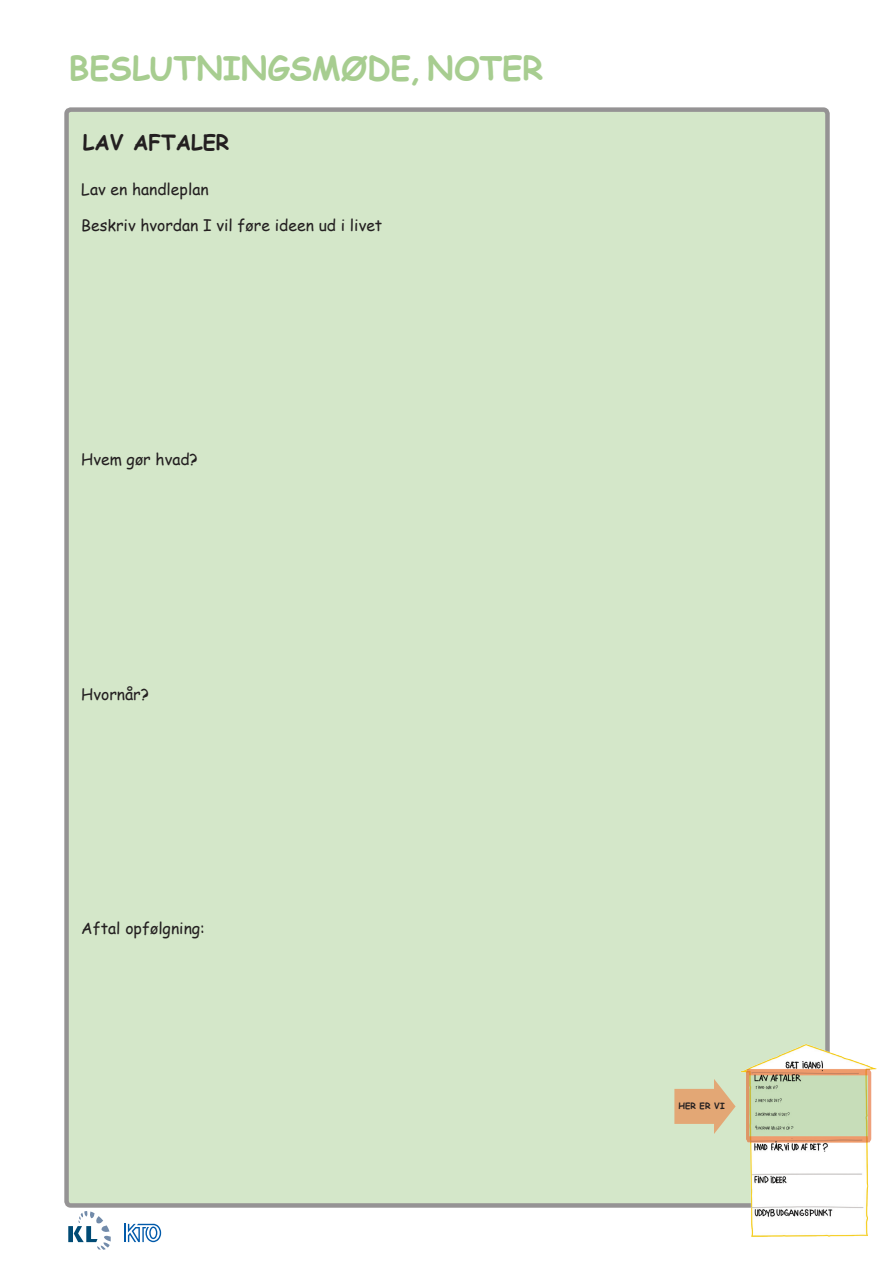
<style>
.page{position:relative;width:893px;height:1263px;background:#fff}
.page>*{position:absolute;margin:0;border:0;box-sizing:border-box;transform-origin:0 0}
.t1{font:700 32.55px "Comic Sans MS";color:#a7cd90}
.Rubrik{font:700 21px "Comic Sans MS";color:#231f20}
.Rubrik-2{font:15.75px "Comic Sans MS";color:#231f20}
.Brød{font:700 8.55px "Comic Sans MS";color:#231f20}
</style>
<div class="page">
<div style="left:67px;top:110px;width:760px;height:1095px;background:#d4e7c9;border-radius:4px"></div>
<div style="left:64px;top:107px;width:766px;height:1101px;border:4px solid #231f20;border-radius:4px"></div>
<div style="left:68px;top:1226px;width:5px;height:16px;background:#014b75"></div>
<svg style="left:74px;top:1211px;width:37px;height:39px"></svg>
<svg style="left:124px;top:1224px;width:37px;height:18px"></svg>
<img style="left:733px;top:1037px;width:144px;height:200px">
<svg style="left:674px;top:1079px;width:62px;height:55px"></svg>
<h1 class="t1" style="left:69px;top:44px;width:476px">BESLUTNINGSMØDE, NOTER</h1>
<p class="Rubrik" style="left:83px;top:127px;width:148px">LAV AFTALER</p>
<p class="Rubrik-2" style="left:81px;top:178px;width:129px">Lav en handleplan</p>
<p class="Rubrik-2" style="left:81px;top:214px;width:303px">Beskriv hvordan I vil føre ideen ud i livet</p>
<p class="Rubrik-2" style="left:81px;top:448px;width:118px">Hvem gør hvad?</p>
<p class="Rubrik-2" style="left:81px;top:682px;width:69px">Hvornår?</p>
<p class="Rubrik-2" style="left:81px;top:916px;width:125px">Aftal opfølgning:</p>
<p class="Brød" style="left:678px;top:1099px;width:48px">HER ER VI</p>
</div>
